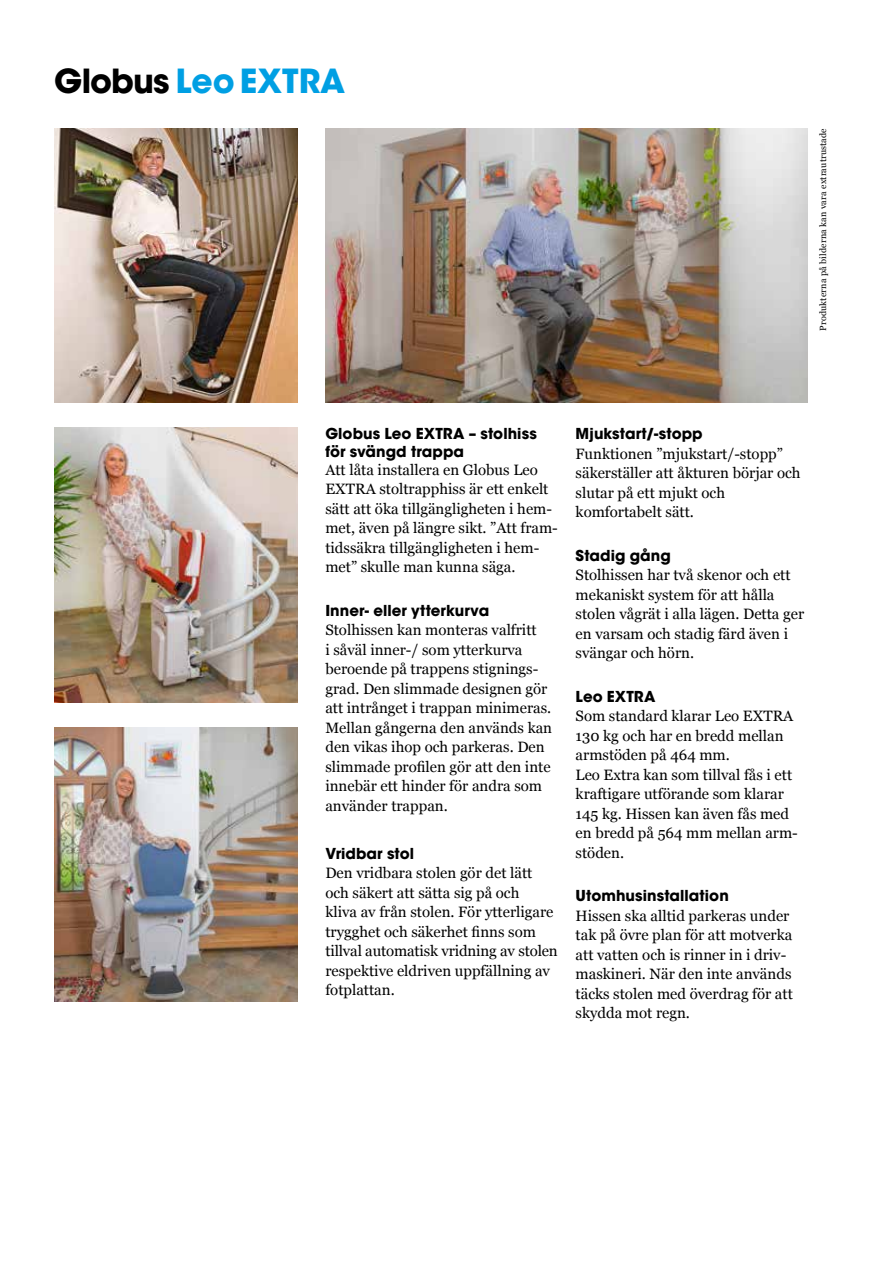
<style>
.page{position:relative;width:893px;height:1263px;background:#fff}
.page>*{position:absolute;margin:0;border:0;box-sizing:border-box;transform-origin:0 0}
.t1{font:700 33px "ITC Avant Garde Std";color:#009fe3}
.t2{font:15px/19.5px "Georgia";color:#000}
.t3{font:700 15px/18px "ITC Avant Garde Std";letter-spacing:.005em;color:#000}
.t4{font:9px "Georgia";letter-spacing:.02em;color:#000}
.s1{color:#000}
</style>
<div class="page">
<img style="left:325px;top:129px;width:483px;height:273px">
<img style="left:54px;top:428px;width:244px;height:274px">
<img style="left:54px;top:129px;width:244px;height:274px">
<img style="left:54px;top:727px;width:244px;height:274px">
<h1 class="t1" style="left:54px;top:59px;width:293px"><span class="s1">Globus</span> Leo EXTRA</h1>
<p class="t4" style="left:816px;top:331px;width:204px;rotate:-90deg">Produkterna på bilderna kan vara extrautrustade</p>
<p class="t3" style="left:325px;top:424px;width:213px">Globus Leo EXTRA – stolhiss för svängd trappa</p>
<p class="t2" style="left:325px;top:459px;width:234px">Att låta installera en Globus Leo EXTRA stoltrapphiss är ett enkelt sätt att öka tillgängligheten i hem&shy;met, även på längre sikt. ”Att fram&shy;tidssäkra tillgängligheten i hem&shy;met” skulle man kunna säga.</p>
<p class="t3" style="left:325px;top:601px;width:165px">Inner- eller ytterkurva</p>
<p class="t2" style="left:325px;top:620px;width:228px">Stolhissen kan monteras valfritt<br>i såväl inner-/ som ytterkurva beroende på trappens stignings&shy;grad. Den slimmade designen gör att intrånget i trappan minimeras.<br>Mellan gångerna den används kan den vikas ihop och parkeras. Den slimmade profilen gör att den inte innebär ett hinder för andra som använder trappan.</p>
<p class="t3" style="left:325px;top:844px;width:90px">Vridbar stol</p>
<p class="t2" style="left:325px;top:863px;width:234px">Den vridbara stolen gör det lätt och säkert att sätta sig på och<br>kliva av från stolen. För ytterligare trygghet och säkerhet finns som tillval automatisk vridning av stolen respektive eldriven uppfällning av fotplattan.</p>
<p class="t3" style="left:576px;top:424px;width:129px">Mjukstart/-stopp</p>
<p class="t2" style="left:576px;top:443px;width:227px">Funktionen ”mjukstart/-stopp” säkerställer att åkturen börjar och slutar på ett mjukt och komfortabelt sätt.</p>
<p class="t3" style="left:576px;top:546px;width:97px">Stadig gång</p>
<p class="t2" style="left:576px;top:564px;width:230px">Stolhissen har två skenor och ett mekaniskt system för att hålla stolen vågrät i alla lägen. Detta ger en varsam och stadig färd även i svängar och hörn.</p>
<p class="t3" style="left:576px;top:687px;width:81px">Leo EXTRA</p>
<p class="t2" style="left:576px;top:705px;width:224px">Som standard klarar Leo EXTRA<br>130 kg och har en bredd mellan armstöden på 464 mm.<br>Leo Extra kan som tillval fås i ett kraftigare utförande som klarar<br>145 kg. Hissen kan även fås med en bredd på 564 mm mellan arm&shy;stöden.</p>
<p class="t3" style="left:576px;top:886px;width:155px">Utomhusinstallation</p>
<p class="t2" style="left:576px;top:905px;width:219px">Hissen ska alltid parkeras under tak på övre plan för att motverka att vatten och is rinner in i driv&shy;maskineri. När den inte används täcks stolen med överdrag för att skydda mot regn.</p>
</div>
